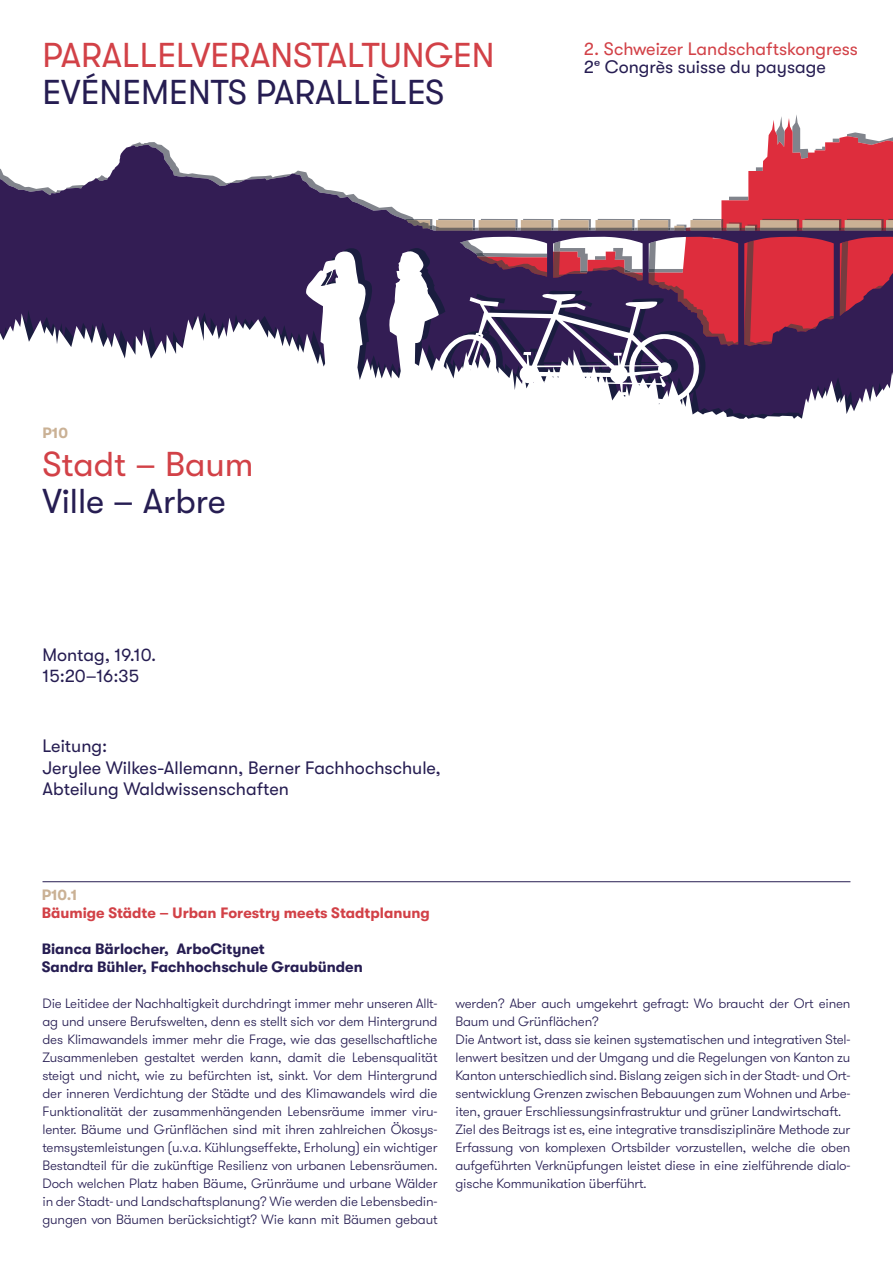
<style>
.page{position:relative;width:893px;height:1263px;background:#fff}
.page>*{position:absolute;margin:0;border:0;box-sizing:border-box;transform-origin:0 0}
.Titel_F{font:34.5px "GT Walsheim";color:#261d52}
.Titel_F-2{font:34.5px "GT Walsheim";color:#d24147}
.Titel_D{font:34.5px "GT Walsheim";color:#d24147}
.Leitung{font:18px/21.6px "GT Walsheim";color:#261d52}
.Zeit_Ort{font:18px "GT Walsheim";color:#d24147}
.Beschrieb{font:18px "GT Walsheim";color:#261d52}
.Zeit_Ort-2{font:18px "GT Walsheim";color:#261d52}
.Beschrieb-2{font:700 15px "GT Walsheim";color:#261d52}
.Beschrieb-3{font:700 15px/18px "GT Walsheim";color:#d24147}
.Beschrieb-4{font:700 15px "GT Walsheim";color:#cab195}
.Lauftext_2spaltig_E{font:300 13.5px/18px "GT Walsheim";letter-spacing:-.015em;color:#261d52;text-align:justify}
.s1{color:#cab195}
</style>
<div class="page">
<svg style="left:0;top:145px;width:893px;height:103px"></svg>
<svg style="left:0;top:250px;width:893px;height:169px"></svg>
<hr style="left:43px;top:881px;width:807px;height:1px;background:#261d52">
<p class="Titel_F-2" style="left:43px;top:36px;width:454px">PARALLELVERANSTALTUNGEN</p>
<p class="Titel_F" style="left:43px;top:73px;width:403px">EVÉNEMENTS PARALLÈLES</p>
<p class="Zeit_Ort" style="left:584px;top:39px;width:276px">2. Schweizer Landschaftskongress</p>
<p class="Zeit_Ort-2" style="left:584px;top:57px;width:243px">2e Congrès suisse du paysage</p>
<p class="Beschrieb-4" style="left:43px;top:425px;width:27px">P10</p>
<p class="Titel_D" style="left:43px;top:445px;width:213px">Stadt – Baum</p>
<p class="Titel_F" style="left:43px;top:482px;width:185px">Ville – Arbre</p>
<p class="Beschrieb" style="left:43px;top:644px;width:115px">Montag, 19.10.</p>
<p class="Beschrieb" style="left:43px;top:666px;width:98px">15:20–16:35</p>
<p class="Leitung" style="left:43px;top:735px;width:400px">Leitung:<br>Jerylee Wilkes-Allemann, Berner Fachhochschule,<br>Abteilung Waldwissenschaften</p>
<p class="Beschrieb-3" style="left:42px;top:886px;width:390px"><span class="s1">P10.1<br></span>Bäumige Städte – Urban Forestry meets Stadtplanung</p>
<p class="Beschrieb-2" style="left:42px;top:940px;width:225px">Bianca Bärlocher, ArboCitynet</p>
<p class="Beschrieb-2" style="left:42px;top:958px;width:323px">Sandra Bühler, Fachhochschule Graubünden</p>
<p class="Lauftext_2spaltig_E" style="left:43px;top:995px;width:396px">Die Leitidee der Nachhaltigkeit durchdringt immer mehr unseren Allt&shy;ag und unsere Berufswelten, denn es stellt sich vor dem Hintergrund des Klimawandels immer mehr die Frage, wie das gesellschaftliche Zusammenleben gestaltet werden kann, damit die Lebensqualität steigt und nicht, wie zu befürchten ist, sinkt. Vor dem Hintergrund der inneren Verdichtung der Städte und des Klimawandels wird die Funktionalität der zusammenhängenden Lebensräume immer viru&shy;lenter. Bäume und Grünflächen sind mit ihren zahlreichen Ökosys&shy;temsystemleistungen (u.v.a. Kühlungseffekte, Erholung) ein wichtiger Bestandteil für die zukünftige Resilienz von urbanen Lebensräumen.<br>Doch welchen Platz haben Bäume, Grünräume und urbane Wälder in der Stadt- und Landschaftsplanung? Wie werden die Lebensbedin&shy;gungen von Bäumen berücksichtigt? Wie kann mit Bäumen gebaut</p>
<p class="Lauftext_2spaltig_E" style="left:455px;top:995px;width:396px">werden? Aber auch umgekehrt gefragt: Wo braucht der Ort einen<br>Baum und Grünflächen?</p>
<p class="Lauftext_2spaltig_E" style="left:455px;top:1031px;width:396px">Die Antwort ist, dass sie keinen systematischen und integrativen Stel&shy;lenwert besitzen und der Umgang und die Regelungen von Kanton zu Kanton unterschiedlich sind. Bislang zeigen sich in der Stadt- und Ort&shy;sentwicklung Grenzen zwischen Bebauungen zum Wohnen und Arbe&shy;iten, grauer Erschliessungsinfrastruktur und grüner Landwirtschaft.</p>
<p class="Lauftext_2spaltig_E" style="left:455px;top:1121px;width:396px">Ziel des Beitrags ist es, eine integrative transdisziplinäre Methode zur Erfassung von komplexen Ortsbilder vorzustellen, welche die oben aufgeführten Verknüpfungen leistet diese in eine zielführende dialo&shy;gische Kommunikation überführt.</p>
</div>
